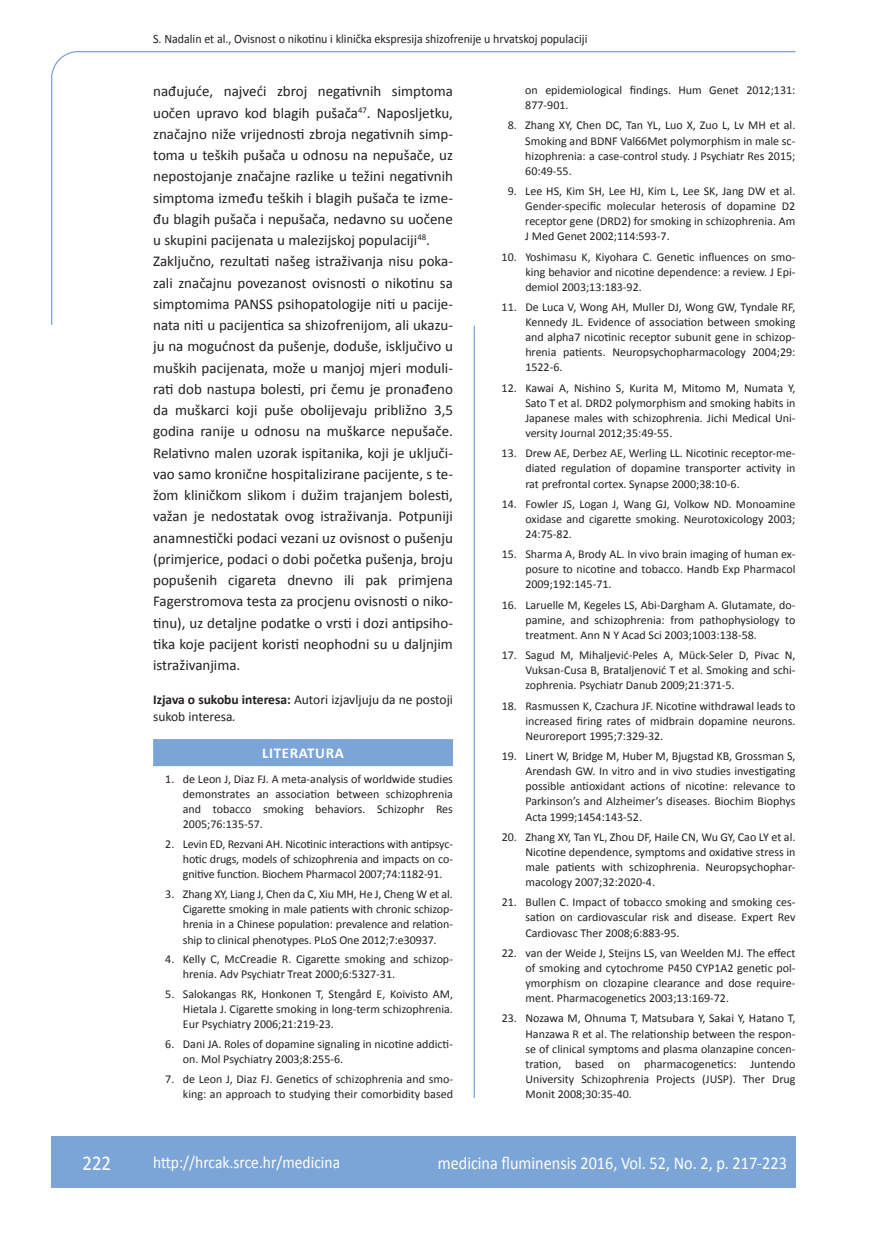
<style>
.page{position:relative;width:872px;height:1234px;background:#fff}
.page>*{position:absolute;margin:0;border:0;box-sizing:border-box;transform-origin:0 0}
.t1{font:21px "Calibri";color:#fff;scale:.9 1}
.t2{font:18px "Calibri";color:#fff;scale:.9 1}
.t3{font:17.25px "Calibri";color:#fff;scale:.9 1}
.t4{font:15px/21.3px "Calibri";color:#231f20}
.t5{font:700 15px "Calibri";letter-spacing:.04em;color:#fff}
.t6{font:13.5px/16.8px "Calibri";color:#231f20}
.t7{font:12.75px "Calibri";color:#231f20;scale:.94 1}
.t8{font:12px/15.1px "Calibri";color:#231f20;text-align:justify}
.s1{font-weight:700}
.s2{font-style:italic}
</style>
<div class="page">
<svg style="left:51px;top:51px;width:745px;height:274px"></svg>
<hr style="left:473px;top:325px;width:2px;height:772px;background:#7ca5d7">
<div style="left:51px;top:1135px;width:744px;height:51px;background:#7ca5d7"></div>
<div style="left:153px;top:739px;width:300px;height:27px;background:#7ca5d7"></div>
<p class="t7" style="left:153px;top:30px;width:463px">S. Nadalin et al., Ovisnost o nikotinu i klinička ekspresija shizofrenije u hrvatskoj populaciji</p>
<p class="t4" style="left:153px;top:80px;width:301px">nađujuće, najveći zbroj negativnih simptoma uočen upravo kod blagih pušača<sup>47</sup>. Naposljetku, značajno niže vrijednosti zbroja negativnih simp&shy;toma u teških pušača u odnosu na nepušače, uz nepostojanje značajne razlike u težini negativnih simptoma između teških i blagih pušača te izme&shy;đu blagih pušača i nepušača, nedavno su uočene u skupini pacijenata u malezijskoj populaciji<sup>48</sup>.<br>Zaključno, rezultati našeg istraživanja nisu poka&shy;zali značajnu povezanost ovisnosti o nikotinu sa simptomima PANSS psihopatologije niti u pacije&shy;nata niti u pacijentica sa shizofrenijom, ali ukazu&shy;ju na mogućnost da pušenje, doduše, isključivo u muških pacijenata, može u manjoj mjeri moduli&shy;rati dob nastupa bolesti, pri čemu je pronađeno da muškarci koji puše obolijevaju približno 3,5 godina ranije u odnosu na muškarce nepušače.<br>Relativno malen uzorak ispitanika, koji je uključi&shy;vao samo kronične hospitalizirane pacijente, s te&shy;žom kliničkom slikom i dužim trajanjem bolesti, važan je nedostatak ovog istraživanja. Potpuniji anamnestički podaci vezani uz ovisnost o pušenju (primjerice, podaci o dobi početka pušenja, broju popušenih cigareta dnevno ili pak primjena Fagerstromova testa za procjenu ovisnosti o niko&shy;tinu), uz detaljne podatke o vrsti i dozi antipsiho&shy;tika koje pacijent koristi neophodni su u daljnjim istraživanjima.</p>
<p class="t6" style="left:153px;top:690px;width:301px"><span class="s1">Izjava o sukobu interesa:</span> Autori izjavljuju da ne postoji sukob interesa<span class="s2">.</span></p>
<p class="t5" style="left:262px;top:743px;width:83px">LITERATURA</p>
<p class="t8" style="left:183px;top:770px;width:272px;text-indent:-18px">1. de Leon J, Diaz FJ. A meta-analysis of worldwide studies demonstrates an association between schizophrenia and tobacco smoking behaviors. Schizophr Res 2005;76:135-57.</p>
<p class="t8" style="left:183px;top:835px;width:272px;text-indent:-18px">2. Levin ED, Rezvani AH. Nicotinic interactions with antipsyc&shy;hotic drugs, models of schizophrenia and impacts on co&shy;gnitive function. Biochem Pharmacol 2007;74:1182-91.</p>
<p class="t8" style="left:183px;top:885px;width:272px;text-indent:-18px">3. Zhang XY, Liang J, Chen da C, Xiu MH, He J, Cheng W et al.<br>Cigarette smoking in male patients with chronic schizop&shy;hrenia in a Chinese population: prevalence and relation&shy;ship to clinical phenotypes. PLoS One 2012;7:e30937.</p>
<p class="t8" style="left:183px;top:950px;width:272px;text-indent:-18px">4. Kelly C, McCreadie R. Cigarette smoking and schizop&shy;hrenia. Adv Psychiatr Treat 2000;6:5327-31.</p>
<p class="t8" style="left:183px;top:985px;width:271px;text-indent:-18px">5. Salokangas RK, Honkonen T, Stengård E, Koivisto AM, Hietala J. Cigarette smoking in long-term schizophrenia.<br>Eur Psychiatry 2006;21:219-23.</p>
<p class="t8" style="left:183px;top:1035px;width:272px;text-indent:-18px">6. Dani JA. Roles of dopamine signaling in nicotine addicti&shy;on. Mol Psychiatry 2003;8:255-6.</p>
<p class="t8" style="left:165px;top:1070px;width:289px;text-align:right">7. de Leon J, Diaz FJ. Genetics of schizophrenia and smo&shy;king: an approach to studying their comorbidity based</p>
<p class="t8" style="left:525px;top:82px;width:271px">on epidemiological findings. Hum Genet 2012;131:<br>877-901.</p>
<p class="t8" style="left:525px;top:117px;width:272px;text-indent:-18px">8. Zhang XY, Chen DC, Tan YL, Luo X, Zuo L, Lv MH et al.<br>Smoking and BDNF Val66Met polymorphism in male sc&shy;hizophrenia: a case-control study. J Psychiatr Res 2015; 60:49-55.</p>
<p class="t8" style="left:525px;top:183px;width:272px;text-indent:-18px">9. Lee HS, Kim SH, Lee HJ, Kim L, Lee SK, Jang DW et al.<br>Gender-specific molecular heterosis of dopamine D2 receptor gene (DRD2) for smoking in schizophrenia. Am J Med Genet 2002;114:593-7.</p>
<p class="t8" style="left:525px;top:248px;width:271px;text-indent:-24px">10. Yoshimasu K, Kiyohara C. Genetic influences on smo&shy;king behavior and nicotine dependence: a review. J Epi&shy;demiol 2003;13:183-92.</p>
<p class="t8" style="left:525px;top:299px;width:272px;text-indent:-24px">11. De Luca V, Wong AH, Muller DJ, Wong GW, Tyndale RF, Kennedy JL. Evidence of association between smoking and alpha7 nicotinic receptor subunit gene in schizop&shy;hrenia patients. Neuropsychopharmacology 2004;29:<br>1522-6.</p>
<p class="t8" style="left:525px;top:379px;width:272px;text-indent:-24px">12. Kawai A, Nishino S, Kurita M, Mitomo M, Numata Y, Sato T et al. DRD2 polymorphism and smoking habits in Japanese males with schizophrenia. Jichi Medical Uni&shy;versity Journal 2012;35:49-55.</p>
<p class="t8" style="left:525px;top:445px;width:271px;text-indent:-24px">13. Drew AE, Derbez AE, Werling LL. Nicotinic receptor-me&shy;diated regulation of dopamine transporter activity in rat prefrontal cortex. Synapse 2000;38:10-6.</p>
<p class="t8" style="left:525px;top:495px;width:271px;text-indent:-24px">14. Fowler JS, Logan J, Wang GJ, Volkow ND. Monoamine oxidase and cigarette smoking. Neurotoxicology 2003; 24:75-82.</p>
<p class="t8" style="left:525px;top:546px;width:271px;text-indent:-24px">15. Sharma A, Brody AL. In vivo brain imaging of human ex&shy;posure to nicotine and tobacco. Handb Exp Pharmacol 2009;192:145-71.</p>
<p class="t8" style="left:525px;top:596px;width:271px;text-indent:-24px">16. Laruelle M, Kegeles LS, Abi-Dargham A. Glutamate, do&shy;pamine, and schizophrenia: from pathophysiology to treatment. Ann N Y Acad Sci 2003;1003:138-58.</p>
<p class="t8" style="left:525px;top:647px;width:272px;text-indent:-24px">17. Sagud M, Mihaljević-Peles A, Mück-Seler D, Pivac N, Vuksan-Cusa B, Brataljenović T et al. Smoking and schi&shy;zophrenia. Psychiatr Danub 2009;21:371-5.</p>
<p class="t8" style="left:525px;top:697px;width:272px;text-indent:-24px">18. Rasmussen K, Czachura JF. Nicotine withdrawal leads to increased firing rates of midbrain dopamine neurons.<br>Neuroreport 1995;7:329-32.</p>
<p class="t8" style="left:525px;top:747px;width:271px;text-indent:-24px">19. Linert W, Bridge M, Huber M, Bjugstad KB, Grossman S, Arendash GW. In vitro and in vivo studies investigating possible antioxidant actions of nicotine: relevance to Parkinson’s and Alzheimer’s diseases. Biochim Biophys Acta 1999;1454:143-52.</p>
<p class="t8" style="left:525px;top:828px;width:271px;text-indent:-24px">20. Zhang XY, Tan YL, Zhou DF, Haile CN, Wu GY, Cao LY et al.<br>Nicotine dependence, symptoms and oxidative stress in male patients with schizophrenia. Neuropsychophar&shy;macology 2007;32:2020-4.</p>
<p class="t8" style="left:525px;top:894px;width:272px;text-indent:-24px">21. Bullen C. Impact of tobacco smoking and smoking ces&shy;sation on cardiovascular risk and disease. Expert Rev Cardiovasc Ther 2008;6:883-95.</p>
<p class="t8" style="left:525px;top:944px;width:272px;text-indent:-24px">22. van der Weide J, Steijns LS, van Weelden MJ. The effect of smoking and cytochrome P450 CYP1A2 genetic pol&shy;ymorphism on clozapine clearance and dose require&shy;ment. Pharmacogenetics 2003;13:169-72.</p>
<p class="t8" style="left:525px;top:1009px;width:271px;text-indent:-24px">23. Nozawa M, Ohnuma T, Matsubara Y, Sakai Y, Hatano T, Hanzawa R et al. The relationship between the respon&shy;se of clinical symptoms and plasma olanzapine concen&shy;tration, based on pharmacogenetics: Juntendo University Schizophrenia Projects (JUSP). Ther Drug Monit 2008;30:35-40.</p>
<h1 class="t1" style="left:82px;top:1149px;width:33px">222</h1>
<h3 class="t3" style="left:153px;top:1150px;width:209px">http://hrcak.srce.hr/medicina</h3>
<h2 class="t2" style="left:438px;top:1151px;width:389px">medicina fluminensis 2016, Vol. 52, No. 2, p. 217-223</h2>
</div>
